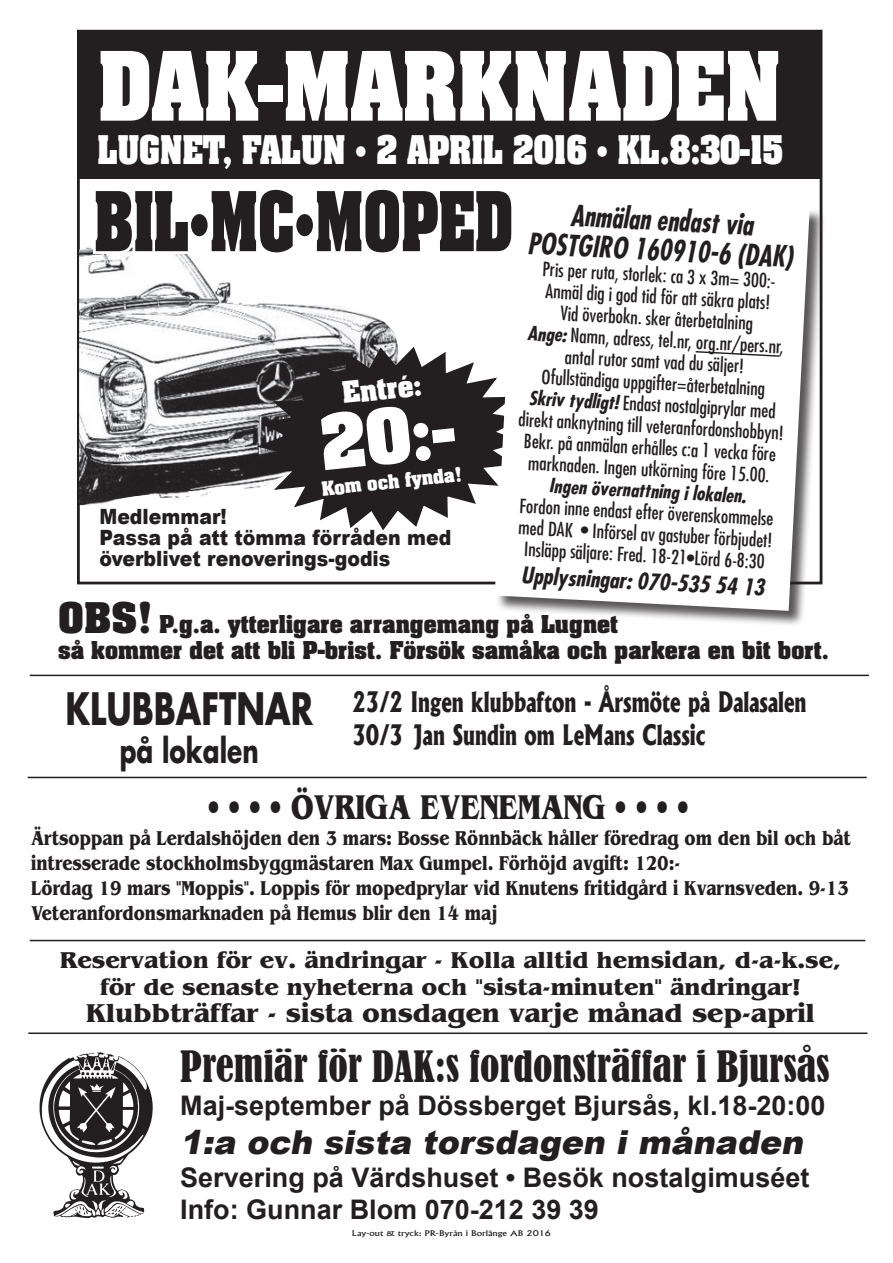
<style>
.page{position:relative;width:893px;height:1263px;background:#fff}
.page>*{position:absolute;margin:0;border:0;box-sizing:border-box;transform-origin:0 0}
.t1{font:700 81.3px "Aachen";letter-spacing:-.01em;color:#fff;scale:.9 1}
.t2{font:700 70.2px "Aachen";letter-spacing:-.01em;color:#231f20;scale:.75 1}
.t3{font:700 64.5px "Aachen";color:#fff}
.t4{font:700 43.5px "Futura";color:#231f20;scale:.75 1}
.t5{font:condensed 40.5px "Bernard";color:#231f20}
.t6{font:700 36px "Benguiat";color:#231f20;scale:.8 1}
.t7{font:700 33.6px "Aachen";letter-spacing:-.01em;color:#fff;scale:.88 1}
.t8{font:italic 900 33px "Arial";color:#231f20}
.t9{font:700 33px "Futura";color:#231f20;scale:.75 1}
.t10{font:italic 700 condensed 28.8px/30.2px "Futura";color:#231f20;text-align:center;scale:.9 1}
.t11{font:700 27px/32.4px "Arial";color:#231f20}
.t12{font:800 27px/32.4px "Albertus";color:#231f20;scale:.75 1}
.t13{font:700 27px "Benguiat";color:#231f20}
.t14{font:700 25.2px "Aachen";color:#fff}
.t15{font:700 24px/27px "Benguiat";color:#231f20;text-align:center}
.t16{font:italic 700 condensed 22.35px "Futura";color:#231f20}
.t17{font:700 21px/25.2px "Benguiat";color:#231f20;scale:.8 1}
.t18{font:700 21px/25.2px "Aachen";color:#231f20}
.t19{font:900 21px/21px "Arial";color:#231f20;scale:.9 1}
.t20{font:condensed 19.2px/21.6px "Futura";color:#231f20;text-align:center}
.t21{font:italic 700 condensed 19.2px "Futura";color:#231f20}
.t22{font:700 16.8px "Aachen";color:#fff}
.t23{font:500 7.5px "Albertus";color:#231f20;scale:1.3 1}
.s1{font-weight:700;font-style:italic}
.s2{font-size:36px}
</style>
<div class="page">
<hr style="left:28px;top:777px;width:839px;height:1px;background:#231f20">
<hr style="left:30px;top:940px;width:835px;height:1px;background:#231f20">
<img style="left:79px;top:243px;width:319px;height:262px">
<div style="left:79px;top:33px;width:742px;height:146px;background:#231f20"></div>
<svg style="left:254px;top:345px;width:241px;height:186px"></svg>
<svg style="left:90px;top:243px;width:103px;height:14px"></svg>
<div style="left:188px;top:211px;width:23px;height:28px;border:6px solid #fff;border-radius:50%"></div>
<svg style="left:206px;top:214px;width:92px;height:45px"></svg>
<div style="left:293px;top:211px;width:23px;height:28px;border:6px solid #fff;border-radius:50%"></div>
<svg style="left:311px;top:214px;width:87px;height:44px"></svg>
<div style="left:495px;top:194px;width:337px;height:440px;background:#231f20;opacity:.75"></div>
<svg style="left:495px;top:194px;width:315px;height:417px"></svg>
<svg style="left:694px;top:350px;width:87px;height:8px"></svg>
<hr style="left:28px;top:1032px;width:839px;height:2px;background:#231f20">
<img style="left:39px;top:1052px;width:114px;height:166px">
<hr style="left:30px;top:675px;width:839px;height:1px;background:#231f20">
<h1 class="t1" style="left:98px;top:28px;width:761px">DAK-MARKNADEN</h1>
<h3 class="t7" style="left:98px;top:126px;width:780px">LUGNET, FALUN • 2 APRIL 2016 • KL.8:30-15</h3>
<h2 class="t2" style="left:94px;top:171px;width:561px">BIL•MC•MOPED</h2>
<h3 class="t10" style="left:530px;top:197px;width:297px;rotate:3deg">Anmälan endast via<br>POSTGIRO 160910-6 (DAK)</h3>
<p class="t20" style="left:527px;top:257px;width:267px;rotate:3deg">Pris per ruta, storlek: ca 3 x 3m= 300:- Anmäl dig i god tid för att säkra plats!<br>Vid överbokn. sker återbetalning<br><span class="s1">Ange:</span> Namn, adress, tel.nr, org.nr/pers.nr, antal rutor samt vad du säljer!<br>Ofullständiga uppgifter=återbetalning<br><span class="s1">Skriv tydligt!</span> Endast nostalgiprylar med direkt anknytning till veteranfordonshobbyn!<br>Bekr. på anmälan erhålles c:a 1 vecka före marknaden. Ingen utkörning före 15.00.</p>
<h3 class="t14" style="left:340px;top:375px;width:81px;rotate:-6deg">Entré:</h3>
<h3 class="t3" style="left:315px;top:397px;width:136px;rotate:-6deg">20:-</h3>
<p class="t22" style="left:320px;top:477px;width:143px;rotate:-6deg">Kom och fynda!</p>
<p class="t21" style="left:550px;top:473px;width:199px;rotate:3deg">Ingen övernattning i lokalen.</p>
<p class="t20" style="left:520px;top:494px;width:256px;rotate:3deg">Fordon inne endast efter överenskommelse med DAK • Införsel av gastuber förbjudet!<br>Insläpp säljare: Fred. 18-21•Lörd 6-8:30</p>
<p class="t16" style="left:522px;top:560px;width:245px;rotate:3deg">Upplysningar: 070-535 54 13</p>
<p class="t19" style="left:99px;top:506px;width:392px">Medlemmar!<br>Passa på att tömma förråden med överblivet renoverings-godis</p>
<p class="t18" style="left:58px;top:611px;width:772px"><span class="s2">OBS!</span> P.g.a. ytterligare arrangemang på Lugnet<br>så kommer det att bli P-brist. Försök samåka och parkera en bit bort.</p>
<h3 class="t4" style="left:66px;top:679px;width:331px">KLUBBAFTNAR</h3>
<h3 class="t9" style="left:120px;top:727px;width:187px">på lokalen</h3>
<h3 class="t12" style="left:352px;top:686px;width:607px">23/2 Ingen klubbafton - Årsmöte på Dalasalen<br>30/3 Jan Sundin om LeMans Classic</h3>
<h3 class="t6" style="left:208px;top:786px;width:602px">• • • • ÖVRIGA EVENEMANG • • • •</h3>
<p class="t17" style="left:31px;top:825px;width:1026px">Ärtsoppan på Lerdalshöjden den 3 mars: Bosse Rönnbäck håller föredrag om den bil och båt intresserade stockholmsbyggmästaren Max Gumpel. Förhöjd avgift: 120:-<br>Lördag 19 mars "Moppis". Loppis för mopedprylar vid Knutens fritidgård i Kvarnsveden. 9-13<br>Veteranfordonsmarknaden på Hemus blir den 14 maj</p>
<p class="t15" style="left:60px;top:946px;width:782px">Reservation för ev. ändringar - Kolla alltid hemsidan, d-a-k.se, för de senaste nyheterna och "sista-minuten" ändringar!</p>
<h3 class="t13" style="left:86px;top:997px;width:730px">Klubbträffar - sista onsdagen varje månad sep-april</h3>
<h3 class="t5" style="left:180px;top:1043px;width:651px">Premiär för DAK:s fordonsträffar i Bjursås</h3>
<h3 class="t11" style="left:180px;top:1089px;width:647px">Maj-september på Dössberget Bjursås, kl.18-20:00</h3>
<h3 class="t8" style="left:180px;top:1124px;width:630px">1:a och sista torsdagen i månaden</h3>
<h3 class="t11" style="left:180px;top:1161px;width:631px">Servering på Värdshuset • Besök nostalgimuséet<br>Info: Gunnar Blom 070-212 39 39</h3>
<p class="t23" style="left:352px;top:1228px;width:155px">Lay-out &amp; tryck: PR-Byrån i Borlänge AB 2016</p>
</div>
